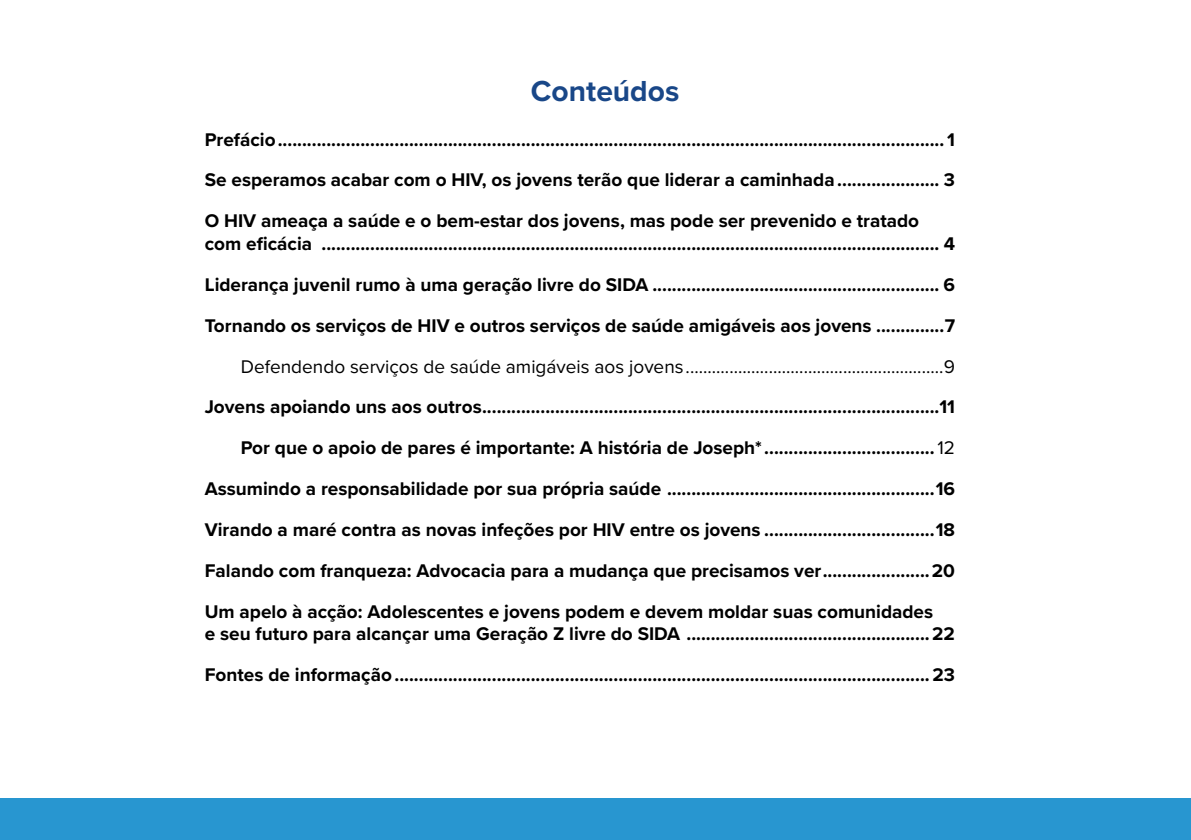
<style>
.page{position:relative;width:1191px;height:840px;background:#fff}
.page>*{position:absolute;margin:0;border:0;box-sizing:border-box;transform-origin:0 0}
.t1{font:700 30px "Proxima Nova";color:#194788}
.t2{font:700 19px/40.8px "Proxima Nova";color:#000;text-align:justify}
.t3{font:19px "Proxima Nova";color:#000}
.s1{font-weight:400}
</style>
<div class="page">
<div style="left:0;top:797px;width:1191px;height:42px;background:#2896d0"></div>
<h1 class="t1" style="left:531px;top:69px;width:150px">Conteúdos</h1>
<p class="t2" style="left:205px;top:118px;width:752px">Prefácio......................................................................................................................................... 1<br>Se esperamos acabar com o HIV, os jovens terão que liderar a caminhada ..................... 3<br>O HIV ameaça a saúde e o bem-estar dos jovens, mas pode ser prevenido e tratado</p>
<p class="t2" style="left:205px;top:223px;width:752px">com eficácia ............................................................................................................................... 4<br>Liderança juvenil rumo à uma geração livre do SIDA ........................................................... 6<br>Tornando os serviços de HIV e outros serviços de saúde amigáveis aos jovens ..............7</p>
<p class="t3" style="left:241px;top:352px;width:716px">Defendendo serviços de saúde amigáveis aos jovens...........................................................9</p>
<p class="t2" style="left:205px;top:386px;width:752px">Jovens apoiando uns aos outros..............................................................................................11</p>
<p class="t2" style="left:241px;top:427px;width:716px">Por que o apoio de pares é importante: A história de Joseph*...................................<span class="s1">12</span></p>
<p class="t2" style="left:205px;top:467px;width:752px">Assumindo a responsabilidade por sua própria saúde .......................................................16</p>
<p class="t2" style="left:205px;top:508px;width:752px">Virando a maré contra as novas infeções por HIV entre os jovens ...................................18</p>
<p class="t2" style="left:205px;top:549px;width:752px">Falando com franqueza: Advocacia para a mudança que precisamos ver......................20</p>
<p class="t2" style="left:205px;top:590px;width:730px">Um apelo à acção: Adolescentes e jovens podem e devem moldar suas comunidades</p>
<p class="t2" style="left:205px;top:613px;width:752px">e seu futuro para alcançar uma Geração Z livre do SIDA ..................................................22<br>Fontes de informação..............................................................................................................23</p>
</div>
